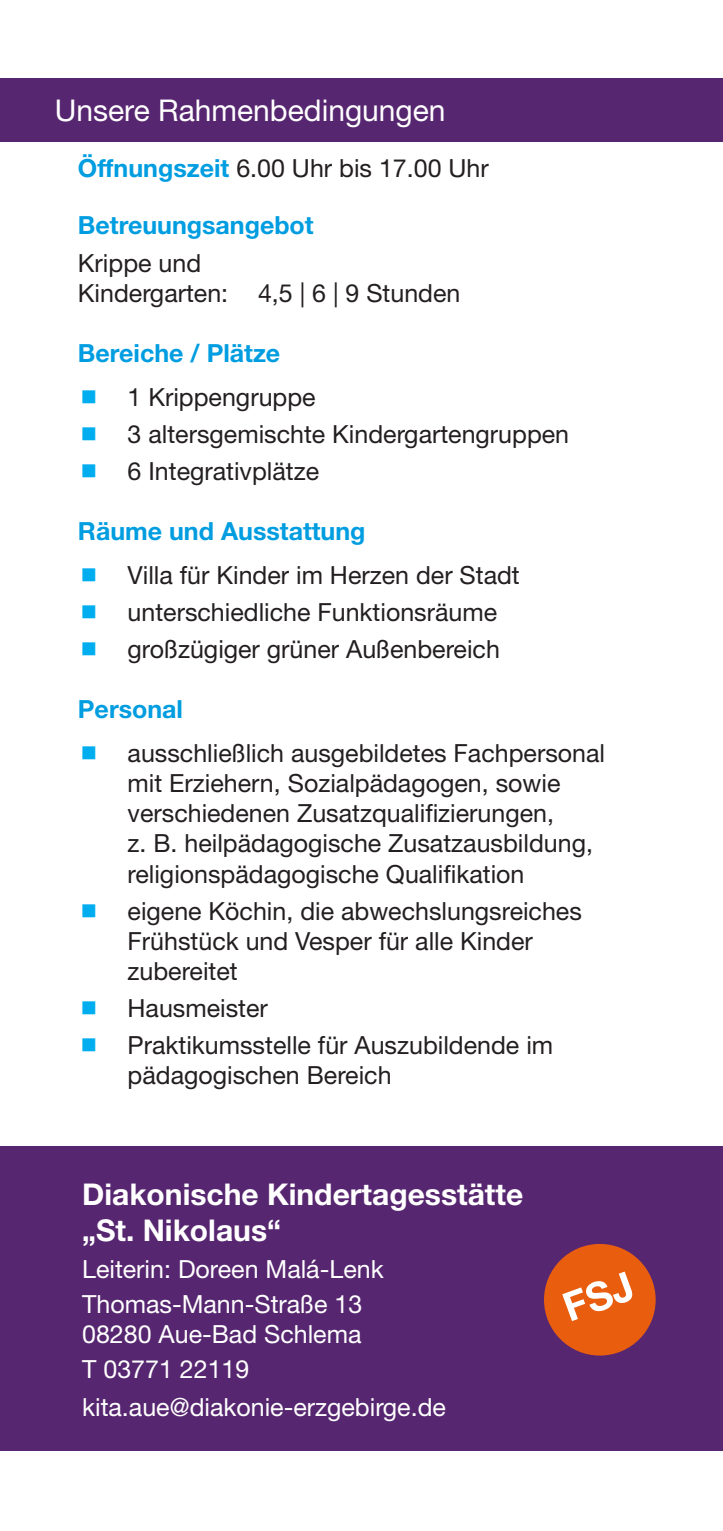
<style>
.page{position:relative;width:723px;height:1531px;background:#fff}
.page>*{position:absolute;margin:0;border:0;box-sizing:border-box;transform-origin:0 0}
.t1{font:700 30px "Helvetica Neue LT Std";color:#fff}
.t2{font:30px "Helvetica Neue LT Std";color:#fff}
.Überschrift_1{font:25px/30px "Helvetica Neue LT Std";color:#231f20}
.t3{font:25px "Helvetica Neue LT Std";color:#fff}
.Überschrift_1-2{font:700 25px "Helvetica Neue LT Std";color:#009de0}
.s1{font-weight:700;color:#009de0}
</style>
<div class="page">
<div style="left:0;top:78px;width:723px;height:64px;background:#572670"></div>
<div style="left:0;top:1146px;width:723px;height:305px;background:#572670"></div>
<div style="left:544px;top:1244px;width:112px;height:111px;background:#e85e0e;border-radius:50%"></div>
<svg style="left:562px;top:1271px;width:71px;height:50px"></svg>
<p class="t2" style="left:55px;top:92px;width:392px">Unsere Rahmenbedingungen</p>
<p class="Überschrift_1" style="left:78px;top:153px;width:412px"><span class="s1">Öffnungszeit</span> 6.00 Uhr bis 17.00 Uhr</p>
<p class="Überschrift_1-2" style="left:78px;top:210px;width:237px">Betreuungsangebot</p>
<p class="Überschrift_1" style="left:78px;top:247px;width:125px">Krippe und</p>
<p class="Überschrift_1" style="left:78px;top:277px;width:384px">Kindergarten: 4,5 | 6 | 9 Stunden</p>
<p class="Überschrift_1-2" style="left:78px;top:337px;width:204px">Bereiche / Plätze</p>
<p class="Überschrift_1" style="left:128px;top:381px;width:190px">1 Krippengruppe</p>
<p class="Überschrift_1" style="left:128px;top:419px;width:443px">3 altersgemischte Kindergartengruppen</p>
<p class="Überschrift_1" style="left:128px;top:456px;width:193px">6 Integrativplätze</p>
<p class="Überschrift_1-2" style="left:78px;top:515px;width:289px">Räume und Ausstattung</p>
<p class="Überschrift_1" style="left:128px;top:560px;width:394px">Villa für Kinder im Herzen der Stadt</p>
<p class="Überschrift_1" style="left:128px;top:597px;width:371px">unterschiedliche Funktionsräume</p>
<p class="Überschrift_1" style="left:128px;top:634px;width:374px">großzügiger grüner Außenbereich</p>
<p class="Überschrift_1-2" style="left:78px;top:694px;width:107px">Personal</p>
<p class="Überschrift_1" style="left:128px;top:738px;width:479px">ausschließlich ausgebildetes Fachpersonal mit Erziehern, Sozialpädagogen, sowie verschiedenen Zusatzqualifizierungen,<br>z. B. heilpädagogische Zusatzausbildung, religionspädagogische Qualifikation</p>
<p class="Überschrift_1" style="left:128px;top:895px;width:456px">eigene Köchin, die abwechslungsreiches<br>Frühstück und Vesper für alle Kinder zubereitet</p>
<p class="Überschrift_1" style="left:128px;top:992px;width:142px">Hausmeister</p>
<p class="Überschrift_1" style="left:128px;top:1029px;width:427px">Praktikumsstelle für Auszubildende im pädagogischen Bereich</p>
<p class="t1" style="left:82px;top:1175px;width:443px">Diakonische Kindertagesstätte</p>
<p class="t1" style="left:82px;top:1211px;width:200px">„St. Nikolaus“</p>
<p class="t3" style="left:82px;top:1254px;width:303px">Leiterin: Doreen Malá-Lenk</p>
<p class="t3" style="left:82px;top:1289px;width:282px">Thomas-Mann-Straße 13</p>
<p class="t3" style="left:82px;top:1319px;width:281px">08280 Aue-Bad Schlema</p>
<p class="t3" style="left:82px;top:1354px;width:169px">T 03771 22119</p>
<p class="t3" style="left:82px;top:1392px;width:365px">kita.aue@diakonie-erzgebirge.de</p>
</div>
